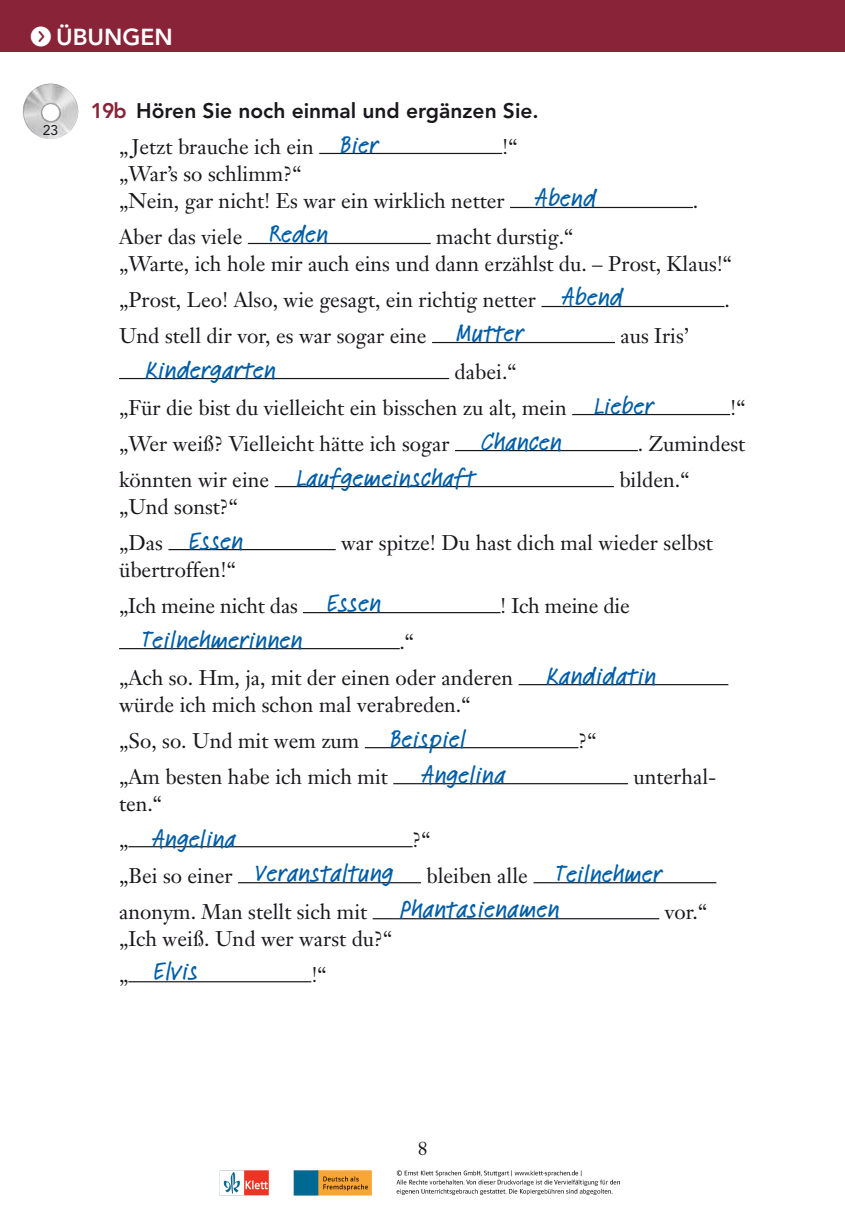
<style>
.page{position:relative;width:845px;height:1208px;background:#fff}
.page>*{position:absolute;margin:0;border:0;box-sizing:border-box;transform-origin:0 0}
.t1{font:500 26px/36.2px "Linotype Feltpen";color:#005ea8}
.t2{font:800 23px "Avenir";color:#fff}
.t3{font:21px/36px "Janson Text";color:#1a171c}
.t4{font:800 21px "Avenir";color:#1a171c}
.t5{font:19px "Janson Text";color:#1a171c}
.t6{font:14px "Avenir";color:#1a171c}
.s1{font-family:"Button Bonus Circle Negative";font-weight:400;font-size:25px}
.s2{color:#892337}
</style>
<div class="page">
<div style="left:0;top:0;width:845px;height:51px;background:#892337"></div>
<hr style="left:319px;top:153px;width:183px;height:1px;background:#1a171c">
<hr style="left:510px;top:207px;width:183px;height:1px;background:#1a171c">
<hr style="left:248px;top:243px;width:183px;height:1px;background:#1a171c">
<hr style="left:541px;top:306px;width:183px;height:1px;background:#1a171c">
<hr style="left:432px;top:342px;width:183px;height:1px;background:#1a171c">
<hr style="left:119px;top:378px;width:330px;height:1px;background:#1a171c">
<hr style="left:572px;top:414px;width:158px;height:1px;background:#1a171c">
<hr style="left:455px;top:450px;width:183px;height:1px;background:#1a171c">
<hr style="left:275px;top:486px;width:339px;height:1px;background:#1a171c">
<hr style="left:168px;top:549px;width:168px;height:1px;background:#1a171c">
<hr style="left:303px;top:612px;width:197px;height:1px;background:#1a171c">
<hr style="left:119px;top:648px;width:281px;height:1px;background:#1a171c">
<hr style="left:518px;top:684px;width:210px;height:1px;background:#1a171c">
<hr style="left:365px;top:747px;width:213px;height:1px;background:#1a171c">
<hr style="left:393px;top:783px;width:235px;height:1px;background:#1a171c">
<hr style="left:128px;top:846px;width:284px;height:1px;background:#1a171c">
<hr style="left:238px;top:882px;width:183px;height:1px;background:#1a171c">
<hr style="left:533px;top:882px;width:183px;height:1px;background:#1a171c">
<hr style="left:373px;top:918px;width:286px;height:1px;background:#1a171c">
<hr style="left:128px;top:981px;width:183px;height:1px;background:#1a171c">
<img style="left:22px;top:83px;width:57px;height:57px">
<img style="left:219px;top:1170px;width:401px;height:26px">
<p class="t2" style="left:28px;top:24px;width:146px"><span class="s1">f</span>ÜBUNGEN</p>
<p class="t6" style="left:43px;top:122px;width:17px">23</p>
<p class="t4" style="left:91px;top:98px;width:449px"><span class="s2">19b</span> Hören Sie noch einmal und ergänzen Sie.</p>
<p class="t3" style="left:119px;top:129px;width:196px">„ Jetzt brauche ich ein</p>
<p class="t3" style="left:502px;top:129px;width:17px">!“</p>
<p class="t3" style="left:119px;top:160px;width:387px;line-height:27px">„War’s so schlimm?“<br>„Nein, gar nicht! Es war ein wirklich netter</p>
<p class="t1" style="left:340px;top:125px;width:40px">Bier</p>
<p class="t1" style="left:534px;top:179px;width:63px">Abend</p>
<p class="t3" style="left:693px;top:183px;width:7px">.</p>
<p class="t1" style="left:269px;top:215px;width:60px">Reden</p>
<p class="t3" style="left:119px;top:219px;width:125px">Aber das viele</p>
<p class="t3" style="left:119px;top:223px;width:615px;line-height:27px;text-indent:317px">macht durstig.“<br>„Warte, ich hole mir auch eins und dann erzählst du. – Prost, Klaus!“</p>
<p class="t3" style="left:119px;top:282px;width:418px">„Prost, Leo! Also, wie gesagt, ein richtig netter</p>
<p class="t1" style="left:561px;top:277px;width:63px">Abend</p>
<p class="t3" style="left:724px;top:282px;width:7px">.</p>
<p class="t1" style="left:456px;top:314px;width:69px">Mutter</p>
<p class="t3" style="left:119px;top:318px;width:309px">Und stell dir vor, es war sogar eine</p>
<p class="t3" style="left:620px;top:318px;width:70px">aus Iris’</p>
<p class="t3" style="left:119px;top:354px;width:449px;text-indent:335px">dabei.“<br>„Für die bist du vielleicht ein bisschen zu alt, mein</p>
<p class="t1" style="left:145px;top:351px;width:133px">Kindergarten</p>
<p class="t1" style="left:594px;top:386px;width:61px">Lieber</p>
<p class="t3" style="left:730px;top:390px;width:17px">!“</p>
<p class="t1" style="left:481px;top:423px;width:83px">Chancen</p>
<p class="t3" style="left:119px;top:426px;width:332px">„Wer weiß? Vielleicht hätte ich sogar</p>
<p class="t3" style="left:638px;top:426px;width:109px">. Zumindest</p>
<p class="t3" style="left:119px;top:462px;width:152px">könnten wir eine</p>
<p class="t3" style="left:619px;top:462px;width:72px">bilden.“</p>
<p class="t3" style="left:119px;top:489px;width:120px">„Und sonst?“ „Das</p>
<p class="t1" style="left:296px;top:458px;width:180px">Laufgemeinschaft</p>
<p class="t1" style="left:188px;top:521px;width:56px">Essen</p>
<p class="t3" style="left:341px;top:525px;width:373px">war spitze! Du hast dich mal wieder selbst</p>
<p class="t3" style="left:119px;top:552px;width:180px">übertroffen!“<br>„Ich meine nicht das</p>
<p class="t1" style="left:326px;top:584px;width:56px">Essen</p>
<p class="t3" style="left:500px;top:588px;width:131px">! Ich meine die</p>
<p class="t3" style="left:119px;top:624px;width:395px;text-indent:280px">.“<br>„Ach so. Hm, ja, mit der einen oder anderen</p>
<p class="t3" style="left:119px;top:687px;width:353px">würde ich mich schon mal verabreden.“ „So, so. Und mit wem zum</p>
<p class="t1" style="left:142px;top:620px;width:162px">Teilnehmerinnen</p>
<p class="t1" style="left:546px;top:657px;width:112px">Kandidatin</p>
<p class="t1" style="left:421px;top:719px;width:86px;text-indent:-31px">Beispiel<br>Angelina</p>
<p class="t3" style="left:578px;top:723px;width:20px">?“</p>
<p class="t3" style="left:119px;top:759px;width:270px">„Am besten habe ich mich mit</p>
<p class="t3" style="left:633px;top:759px;width:84px">unterhal-</p>
<p class="t3" style="left:119px;top:786px;width:45px">ten.“ „</p>
<p class="t1" style="left:152px;top:819px;width:86px">Angelina</p>
<p class="t3" style="left:412px;top:822px;width:20px">?“</p>
<p class="t1" style="left:255px;top:854px;width:140px">Veranstaltung</p>
<p class="t1" style="left:400px;top:855px;width:264px;line-height:34.8px;text-indent:156px">Teilnehmer<br>Phantasienamen</p>
<p class="t3" style="left:119px;top:858px;width:115px">„Bei so einer</p>
<p class="t3" style="left:426px;top:858px;width:103px">bleiben alle</p>
<p class="t3" style="left:119px;top:894px;width:250px">anonym. Man stellt sich mit</p>
<p class="t3" style="left:664px;top:894px;width:44px">vor.“</p>
<p class="t3" style="left:119px;top:921px;width:275px">„Ich weiß. Und wer warst du?“ „</p>
<p class="t1" style="left:153px;top:952px;width:47px">Elvis</p>
<p class="t3" style="left:311px;top:957px;width:17px">!“</p>
<p class="t5" style="left:418px;top:1135px;width:11px">8</p>
</div>
